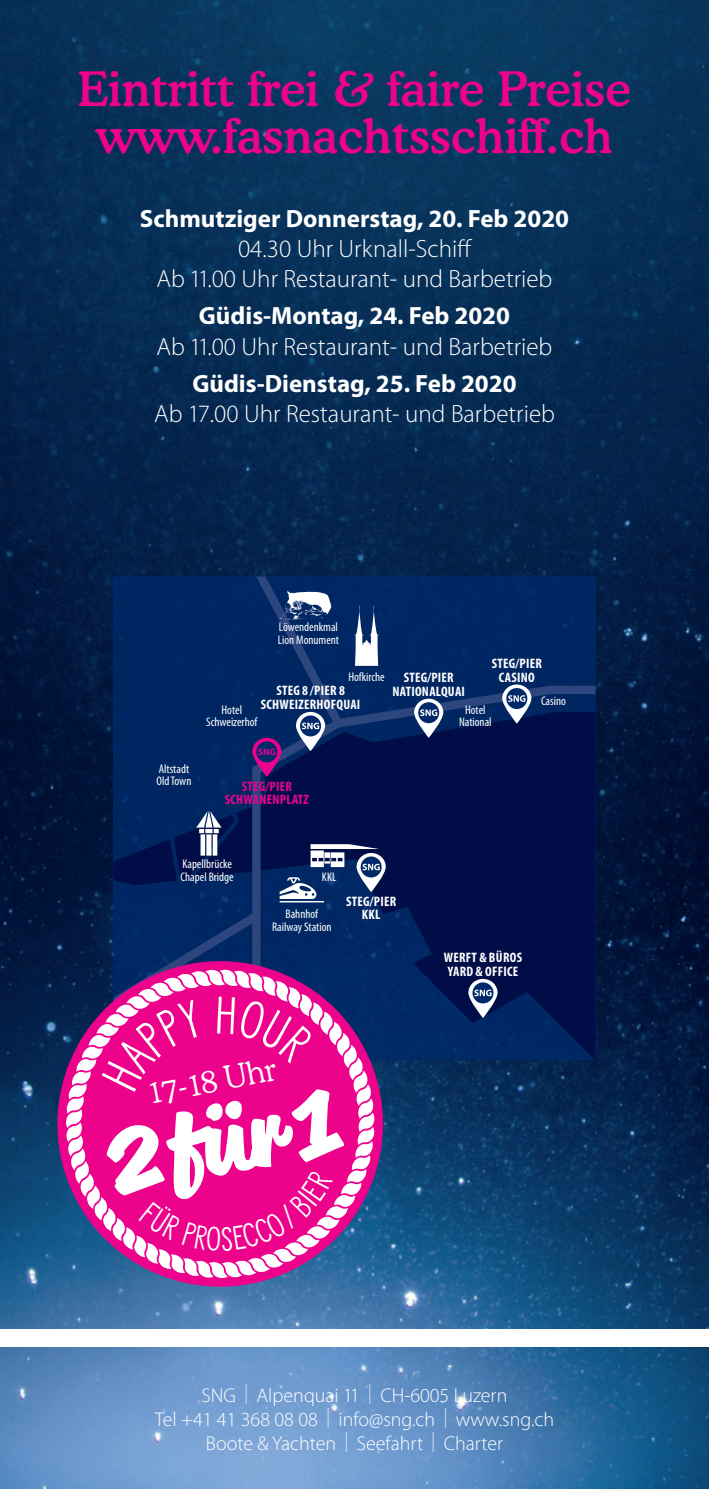
<style>
.page{position:relative;width:709px;height:1489px;background:#fff}
.page>*{position:absolute;margin:0;border:0;box-sizing:border-box;transform-origin:0 0}
.t1{font:900 90.25px "Reklame Script";color:#fff;scale:.83 1}
.t2{font:500 47.5px/47.5px "Cooper BT";color:#ed028c;text-align:center}
.t3{font:300 31.5px "Cooper BT";color:#fff}
.t4{font:300 25px/30px "Myriad Pro";color:#fff;text-align:center}
.t5{font:700 25px "Myriad Pro";color:#fff}
.t6{font:300 20px/24px "Myriad Pro";color:#fff;text-align:center}
.t7{font:700 condensed 13.75px/13.8px "Myriad Pro";letter-spacing:.02em;color:#fff;text-align:center}
.t8{font:700 condensed 13.75px/13.8px "Myriad Pro";letter-spacing:.02em;color:#ed028c;text-align:center}
.t9{font:condensed 12.5px/12.5px "Myriad Pro";color:#fff}
</style>
<div class="page">
<img style="left:0;top:0;width:709px;height:1488px">
<div style="left:0;top:1329px;width:709px;height:17px;background:#fff"></div>
<svg style="left:113px;top:576px;width:482px;height:484px;background:#011d57"></svg>
<img style="left:275px;top:584px;width:65px;height:43px">
<svg style="left:196px;top:810px;width:25px;height:45px"></svg>
<svg style="left:280px;top:877px;width:44px;height:25px"></svg>
<svg style="left:414px;top:698px;width:29px;height:39px"></svg>
<div style="left:418px;top:702px;width:21px;height:21px;background:#00296a;border-radius:50%"></div>
<svg style="left:420px;top:709px;width:17px;height:7px"></svg>
<svg style="left:502px;top:684px;width:29px;height:39px"></svg>
<svg style="left:506px;top:688px;width:21px;height:21px"></svg>
<svg style="left:508px;top:695px;width:17px;height:6px"></svg>
<svg style="left:468px;top:978px;width:29px;height:39px"></svg>
<svg style="left:472px;top:982px;width:21px;height:21px"></svg>
<svg style="left:474px;top:989px;width:17px;height:7px"></svg>
<svg style="left:296px;top:712px;width:29px;height:39px"></svg>
<div style="left:300px;top:715px;width:21px;height:21px;background:#00296a;border-radius:50%"></div>
<svg style="left:302px;top:722px;width:17px;height:7px"></svg>
<svg style="left:252px;top:737px;width:29px;height:40px"></svg>
<div style="left:256px;top:741px;width:21px;height:21px;background:#00296a;border-radius:50%"></div>
<svg style="left:258px;top:748px;width:17px;height:7px"></svg>
<svg style="left:356px;top:853px;width:30px;height:39px"></svg>
<div style="left:361px;top:856px;width:20px;height:21px;background:#00296a;border-radius:50%"></div>
<svg style="left:310px;top:844px;width:70px;height:26px"></svg>
<svg style="left:354px;top:605px;width:25px;height:60px"></svg>
<svg style="left:36px;top:939px;width:369px;height:369px;background:#24427b"></svg>
<svg style="left:66px;top:969px;width:308px;height:308px;background:#bf3799"></svg>
<div style="left:139px;top:1169px;width:194px;height:82px;background:#ed028c"></div>
<svg style="left:102px;top:999px;width:101px;height:92px;background:#ec1594"></svg>
<div style="left:217px;top:996px;width:97px;height:67px;background:#ed028c"></div>
<h2 class="t2" style="left:78px;top:64px;width:554px">Eintritt frei &amp; faire Preise www.fasnachtsschiff.ch</h2>
<h3 class="t5" style="left:140px;top:205px;width:431px">Schmutziger Donnerstag, 20. Feb 2020</h3>
<h3 class="t4" style="left:156px;top:234px;width:397px">04.30 Uhr Urknall-Schiff<br>Ab 11.00 Uhr Restaurant- und Barbetrieb</h3>
<h3 class="t5" style="left:199px;top:302px;width:312px">Güdis-Montag, 24. Feb 2020</h3>
<h3 class="t4" style="left:156px;top:331px;width:397px">Ab 11.00 Uhr Restaurant- und Barbetrieb</h3>
<h3 class="t5" style="left:192px;top:369px;width:325px">Güdis-Dienstag, 25. Feb 2020</h3>
<h3 class="t4" style="left:154px;top:398px;width:402px">Ab 17.00 Uhr Restaurant- und Barbetrieb</h3>
<p class="t9" style="left:156px;top:762px;width:36px">Altstadt<br>Old Town</p>
<p class="t9" style="left:278px;top:621px;width:63px">Löwendenkmal<br>Lion Monument</p>
<p class="t9" style="left:348px;top:670px;width:38px">Hofkirche</p>
<p class="t7" style="left:261px;top:684px;width:101px">STEG 8 /PIER 8<br>SCHWEIZERHOFQUAI</p>
<p class="t9" style="left:206px;top:703px;width:53px;text-align:center">Hotel<br>Schweizerhof</p>
<p class="t7" style="left:492px;top:656px;width:52px">STEG/PIER<br>CASINO</p>
<p class="t7" style="left:392px;top:670px;width:74px">STEG/PIER<br>NATIONALQUAI</p>
<p class="t9" style="left:541px;top:695px;width:26px">Casino</p>
<p class="t9" style="left:459px;top:703px;width:34px;text-align:center">Hotel<br>National</p>
<p class="t8" style="left:225px;top:779px;width:86px">STEG/PIER<br>SCHWANENPLATZ</p>
<p class="t9" style="left:180px;top:858px;width:55px">Kapellbrücke<br>Chapel Bridge</p>
<p class="t9" style="left:322px;top:871px;width:16px">KKL</p>
<p class="t9" style="left:272px;top:907px;width:61px;text-align:center">Bahnhof<br>Railway Station</p>
<p class="t7" style="left:346px;top:894px;width:52px">STEG/PIER<br>KKL</p>
<h3 class="t3" style="left:144px;top:1074px;width:132px;rotate:-11deg">17-18 Uhr</h3>
<h1 class="t1" style="left:98px;top:1100px;width:279px;rotate:-11deg">2für1</h1>
<p class="t7" style="left:444px;top:950px;width:80px;text-align:left">WERFT &amp; BÜROS<br>YARD &amp; OFFICE</p>
<h3 class="t6" style="left:155px;top:1382px;width:401px">SNG | Alpenquai 11 | CH-6005 Luzern<br>Tel +41 41 368 08 08 | info@sng.ch | www.sng.ch<br>Boote &amp; Yachten | Seefahrt | Charter</h3>
</div>
